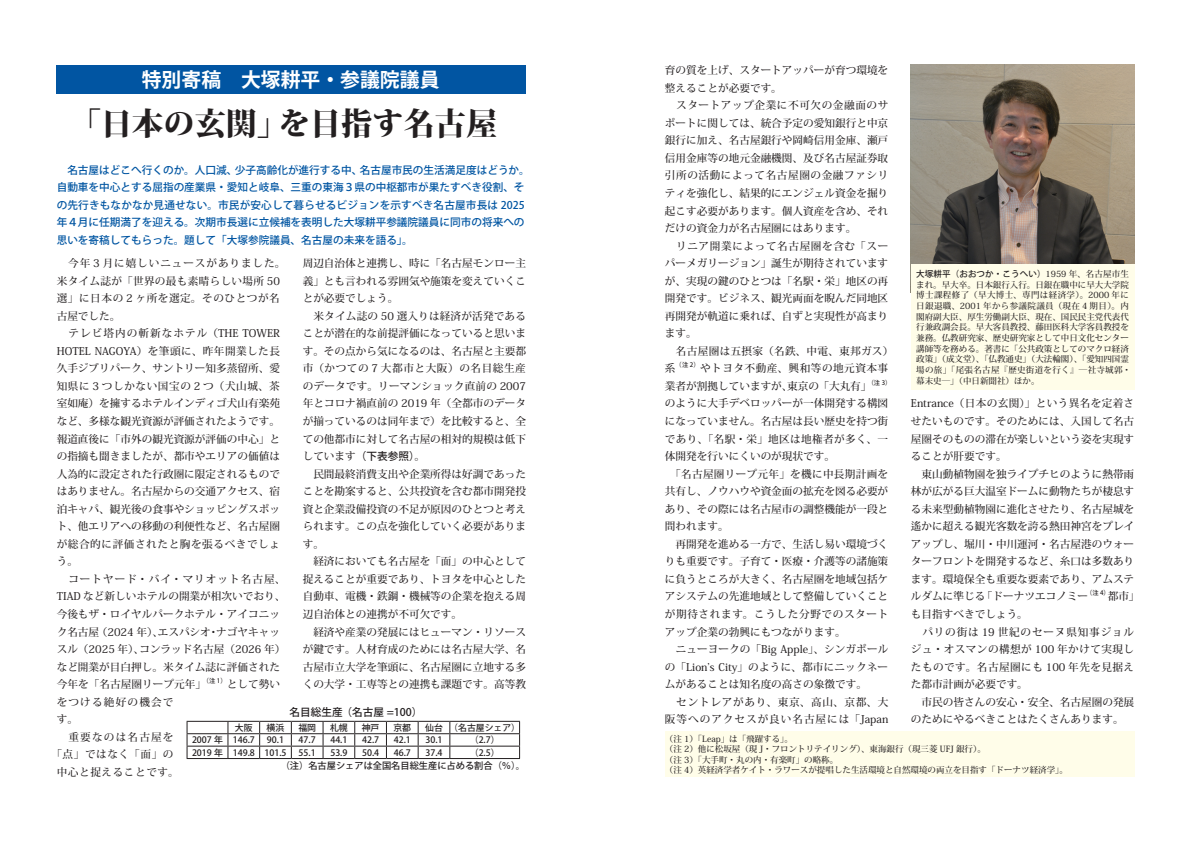
<style>
.page{position:relative;width:1191px;height:842px;background:#fff}
.page>*{position:absolute;margin:0;border:0;box-sizing:border-box;transform-origin:0 0}
.t1{font:800 31.2px "Koz Min Pro";color:#231f20}
.t2{font:700 19.8px "Koz Go Pro";color:#fff}
.t3{font:500 10.6px/17.5px "Koz Min Pro";color:#231f20;text-align:justify}
.t4{font:500 10.6px/17.5px "Koz Go Pro";color:#0155a2}
.t5{font:500 10.6px/17.5px "Koz Min Pro";letter-spacing:.055em;color:#231f20}
.t6{font:500 10.6px/17.5px "Koz Min Pro";letter-spacing:.09em;color:#231f20}
.t7{font:500 10.6px/17.5px "Koz Min Pro";letter-spacing:.025em;color:#231f20}
.t8{font:500 10.6px/17.5px "Koz Min Pro";letter-spacing:.03em;color:#231f20}
.t9{font:500 10.6px "Koz Go Pro";color:#231f20}
.t10{font:500 10.6px/17.5px "Koz Min Pro";letter-spacing:.11em;color:#231f20}
.t11{font:500 9.2px "Koz Go Pro";color:#231f20}
.t12{font:500 8.9px "Koz Go Pro";color:#231f20}
.t13{font:500 8.5px/10.6px "Koz Min Pro";color:#231f20}
.t14{font:500 6.2px "Koz Go Pro";color:#231f20}
.s1{font-family:"Koz Go Pro"}
</style>
<div class="page">
<div style="left:665px;top:731px;width:469px;height:46px;background:#fffde9"></div>
<img style="left:911px;top:65px;width:223px;height:199px">
<hr style="left:187px;top:721px;width:41px;height:1px;background:#231f20">
<hr style="left:228px;top:721px;width:32px;height:1px;background:#231f20">
<hr style="left:260px;top:721px;width:31px;height:1px;background:#231f20">
<hr style="left:291px;top:721px;width:32px;height:1px;background:#231f20">
<hr style="left:323px;top:721px;width:32px;height:1px;background:#231f20">
<hr style="left:355px;top:721px;width:31px;height:1px;background:#231f20">
<hr style="left:386px;top:721px;width:32px;height:1px;background:#231f20">
<hr style="left:418px;top:721px;width:32px;height:1px;background:#231f20">
<hr style="left:450px;top:721px;width:70px;height:1px;background:#231f20">
<hr style="left:187px;top:733px;width:41px;height:1px;background:#231f20">
<hr style="left:228px;top:733px;width:32px;height:1px;background:#231f20">
<hr style="left:260px;top:733px;width:31px;height:1px;background:#231f20">
<hr style="left:291px;top:733px;width:32px;height:1px;background:#231f20">
<hr style="left:323px;top:733px;width:32px;height:1px;background:#231f20">
<hr style="left:355px;top:733px;width:31px;height:1px;background:#231f20">
<hr style="left:386px;top:733px;width:32px;height:1px;background:#231f20">
<hr style="left:418px;top:733px;width:32px;height:1px;background:#231f20">
<hr style="left:450px;top:733px;width:70px;height:1px;background:#231f20">
<hr style="left:187px;top:746px;width:41px;height:1px;background:#231f20">
<svg style="left:187px;top:722px;width:1px;height:36px"></svg>
<hr style="left:228px;top:746px;width:32px;height:1px;background:#231f20">
<svg style="left:227px;top:722px;width:1px;height:36px"></svg>
<hr style="left:260px;top:746px;width:31px;height:1px;background:#231f20">
<svg style="left:259px;top:722px;width:1px;height:36px"></svg>
<hr style="left:291px;top:746px;width:32px;height:1px;background:#231f20">
<svg style="left:291px;top:722px;width:1px;height:36px"></svg>
<hr style="left:323px;top:746px;width:32px;height:1px;background:#231f20">
<svg style="left:323px;top:722px;width:1px;height:36px"></svg>
<hr style="left:355px;top:746px;width:31px;height:1px;background:#231f20">
<svg style="left:354px;top:722px;width:1px;height:36px"></svg>
<hr style="left:386px;top:746px;width:32px;height:1px;background:#231f20">
<svg style="left:386px;top:722px;width:1px;height:36px"></svg>
<hr style="left:418px;top:746px;width:32px;height:1px;background:#231f20">
<svg style="left:418px;top:722px;width:1px;height:36px"></svg>
<hr style="left:450px;top:746px;width:70px;height:1px;background:#231f20">
<svg style="left:449px;top:722px;width:1px;height:36px"></svg>
<svg style="left:519px;top:722px;width:1px;height:36px"></svg>
<hr style="left:187px;top:758px;width:41px;height:1px;background:#231f20">
<hr style="left:228px;top:758px;width:32px;height:1px;background:#231f20">
<hr style="left:260px;top:758px;width:31px;height:1px;background:#231f20">
<hr style="left:291px;top:758px;width:32px;height:1px;background:#231f20">
<hr style="left:323px;top:758px;width:32px;height:1px;background:#231f20">
<hr style="left:355px;top:758px;width:31px;height:1px;background:#231f20">
<hr style="left:386px;top:758px;width:32px;height:1px;background:#231f20">
<hr style="left:418px;top:758px;width:32px;height:1px;background:#231f20">
<hr style="left:450px;top:758px;width:70px;height:1px;background:#231f20">
<div style="left:911px;top:264px;width:223px;height:126px;background:#fffde9"></div>
<div style="left:57px;top:65px;width:469px;height:28px;background:#0155a2"></div>
<p class="t2" style="left:142px;top:67px;width:81px">特別寄稿</p>
<p class="t2" style="left:241px;top:67px;width:220px">大塚耕平・参議院議員　</p>
<p class="t1" style="left:70px;top:100px;width:429px">「日本の玄関」を目指す名古屋</p>
<p class="t4" style="left:57px;top:162px;width:475px">　名古屋はどこへ行くのか。人口減、少子高齢化が進行する中、名古屋市民の生活満足度はどうか。自動車を中心とする屈指の産業県・愛知と岐阜、三重の東海３県の中枢都市が果たすべき役割、その先行きもなかなか見通せない。市民が安心して暮らせるビジョンを示すべき名古屋市長は 2025年４月に任期満了を迎える。次期市長選に立候補を表明した大塚耕平参議院議員に同市の将来への思いを寄稿してもらった。題して「大塚参院議員、名古屋の未来を語る」。</p>
<p class="t5" style="left:57px;top:254px;width:230px">　今年 3 月に嬉しいニュースがありました。米タイム誌が「世界の最も素晴らしい場所 50選」に日本の 2 ヶ所を選定。そのひとつが名古屋でした。</p>
<p class="t3" style="left:57px;top:324px;width:225px">　テレビ塔内の斬新なホテル（THE TOWER HOTEL NAGOYA）を筆頭に、昨年開業した長久手ジブリパーク、サントリー知多蒸留所、愛知県に 3 つしかない国宝の 2 つ（犬山城、茶室如庵）を擁するホテルインディゴ犬山有楽苑など、多様な観光資源が評価されたようです。</p>
<p class="t3" style="left:57px;top:429px;width:225px">報道直後に「市外の観光資源が評価の中心」との指摘も聞きましたが、都市やエリアの価値は人為的に設定された行政圏に限定されるものではありません。名古屋からの交通アクセス、宿泊キャパ、観光後の食事やショッピングスポット、他エリアへの移動の利便性など、名古屋圏が総合的に評価されたと胸を張るべきでしょう。</p>
<p class="t3" style="left:57px;top:570px;width:230px;text-align:left">　コートヤード・バイ・マリオット名古屋、<br>TIAD など新しいホテルの開業が相次いでおり、今後もザ・ロイヤルパークホテル・アイコニック名古屋（2024 年）、エスパシオ・ナゴヤキャッスル（2025 年）、コンラッド名古屋（2026 年）など開業が目白押し。米タイム誌に評価された今年を「名古屋圏リープ元年」</p>
<p class="t14" style="left:203px;top:677px;width:25px">（注 1）</p>
<p class="t3" style="left:227px;top:675px;width:55px">として勢い</p>
<p class="t3" style="left:303px;top:254px;width:225px">周辺自治体と連携し、時に「名古屋モンロー主義」とも言われる雰囲気や施策を変えていくことが必要でしょう。</p>
<p class="t3" style="left:303px;top:307px;width:225px">　米タイム誌の 50 選入りは経済が活発であることが潜在的な前提評価になっていると思います。その点から気になるのは、名古屋と主要都市（かつての 7 大都市と大阪）の名目総生産のデータです。リーマンショック直前の 2007年とコロナ禍直前の 2019 年（全都市のデータが揃っているのは同年まで）を比較すると、全ての他都市に対して名古屋の相対的規模は低下しています<span class="s1">（下表参照）</span>。</p>
<p class="t3" style="left:303px;top:465px;width:225px">　民間最終消費支出や企業所得は好調であったことを勘案すると、公共投資を含む都市開発投資と企業設備投資の不足が原因のひとつと考えられます。この点を強化していく必要があります。</p>
<p class="t3" style="left:303px;top:552px;width:225px">　経済においても名古屋を「面」の中心として捉えることが重要であり、トヨタを中心とした自動車、電機・鉄鋼・機械等の企業を抱える周辺自治体との連携が不可欠です。</p>
<p class="t3" style="left:303px;top:622px;width:225px">　経済や産業の発展にはヒューマン・リソースが鍵です。人材育成のためには名古屋大学、名古屋市立大学を筆頭に、名古屋圏に立地する多くの大学・工専等との連携も課題です。高等教</p>
<p class="t10" style="left:57px;top:693px;width:118px">をつける絶好の機会です。</p>
<p class="t5" style="left:51px;top:728px;width:129px;text-align:center">　重要なのは名古屋を「点」ではなく「面」の中心と捉えることです。</p>
<p class="t9" style="left:289px;top:705px;width:134px">名目総生産（名古屋 =100）</p>
<p class="t12" style="left:235px;top:722px;width:19px">大阪</p>
<p class="t12" style="left:267px;top:722px;width:19px">横浜</p>
<p class="t12" style="left:298px;top:722px;width:19px">福岡</p>
<p class="t12" style="left:330px;top:722px;width:19px">札幌</p>
<p class="t12" style="left:362px;top:722px;width:19px">神戸</p>
<p class="t12" style="left:393px;top:722px;width:19px">京都</p>
<p class="t12" style="left:425px;top:722px;width:19px">仙台</p>
<p class="t12" style="left:449px;top:722px;width:72px">（名古屋シェア）</p>
<p class="t12" style="left:192px;top:734px;width:32px">2007 年</p>
<p class="t12" style="left:233px;top:734px;width:24px">146.7</p>
<p class="t12" style="left:267px;top:734px;width:19px">90.1</p>
<p class="t12" style="left:299px;top:734px;width:19px">47.7</p>
<p class="t12" style="left:330px;top:734px;width:19px">44.1</p>
<p class="t12" style="left:362px;top:734px;width:19px">42.7</p>
<p class="t12" style="left:394px;top:734px;width:19px">42.1</p>
<p class="t12" style="left:425px;top:734px;width:19px">30.1</p>
<p class="t12" style="left:470px;top:734px;width:31px">（2.7）</p>
<p class="t12" style="left:192px;top:747px;width:32px">2019 年</p>
<p class="t12" style="left:233px;top:747px;width:24px">149.8</p>
<p class="t12" style="left:264px;top:747px;width:24px">101.5</p>
<p class="t12" style="left:299px;top:747px;width:19px">55.1</p>
<p class="t12" style="left:330px;top:747px;width:19px">53.9</p>
<p class="t12" style="left:362px;top:747px;width:19px">50.4</p>
<p class="t12" style="left:394px;top:747px;width:19px">46.7</p>
<p class="t12" style="left:425px;top:747px;width:19px">37.4</p>
<p class="t12" style="left:470px;top:747px;width:31px">（2.5）</p>
<p class="t11" style="left:281px;top:760px;width:246px">（注）名古屋シェアは全国名目総生産に占める割合（％）。</p>
<p class="t3" style="left:665px;top:61px;width:225px">育の質を上げ、スタートアッパーが育つ環境を整えることが必要です。</p>
<p class="t3" style="left:665px;top:96px;width:225px">　スタートアップ企業に不可欠の金融面のサポートに関しては、統合予定の愛知銀行と中京銀行に加え、名古屋銀行や岡崎信用金庫、瀬戸信用金庫等の地元金融機関、及び名古屋証券取引所の活動によって名古屋圏の金融ファシリティを強化し、結果的にエンジェル資金を掘り起こす必要があります。個人資産を含め、それだけの資金力が名古屋圏にはあります。</p>
<p class="t3" style="left:665px;top:237px;width:225px">　リニア開業によって名古屋圏を含む「スーパーメガリージョン」誕生が期待されていますが、実現の鍵のひとつは「名駅・栄」地区の再開発です。ビジネス、観光両面を睨んだ同地区再開発が軌道に乗れば、自ずと実現性が高まります。</p>
<p class="t8" style="left:665px;top:342px;width:230px">　名古屋圏は五摂家（名鉄、中電、東邦ガス）系</p>
<p class="t14" style="left:675px;top:361px;width:25px">（注 2）</p>
<p class="t7" style="left:665px;top:359px;width:225px;text-indent:35px">やトヨタ不動産、興和等の地元資本事業者が割拠していますが、東京の「大丸有」</p>
<p class="t14" style="left:867px;top:378px;width:25px">（注 3）</p>
<p class="t3" style="left:665px;top:394px;width:225px">のように大手デベロッパーが一体開発する構図になっていません。名古屋は長い歴史を持つ街であり、「名駅・栄」地区は地権者が多く、一体開発を行いにくいのが現状です。</p>
<p class="t3" style="left:665px;top:465px;width:225px">　「名古屋圏リープ元年」を機に中長期計画を共有し、ノウハウや資金面の拡充を図る必要があり、その際には名古屋市の調整機能が一段と問われます。</p>
<p class="t3" style="left:665px;top:535px;width:225px">　再開発を進める一方で、生活し易い環境づくりも重要です。子育て・医療・介護等の諸施策に負うところが大きく、名古屋圏を地域包括ケアシステムの先進地域として整備していくことが期待されます。こうした分野でのスタートアップ企業の勃興にもつながります。</p>
<p class="t3" style="left:665px;top:640px;width:225px">　ニューヨークの「Big Apple」、シンガポールの「Lion’s City」のように、都市にニックネームがあることは知名度の高さの象徴です。</p>
<p class="t6" style="left:665px;top:693px;width:225px">　セントレアがあり、東京、高山、京都、大阪等へのアクセスが良い名古屋には「Japan</p>
<p class="t13" style="left:916px;top:268px;width:216px"><span class="s1">大塚耕平（おおつか・こうへい）</span>1959 年、名古屋市生まれ。早大卒。日本銀行入行。日銀在職中に早大大学院博士課程修了（早大博士、専門は経済学）。2000 年に日銀退職、2001 年から参議院議員（現在 4 期目）。内閣府副大臣、厚生労働副大臣、現在、国民民主党代表代行兼政調会長。早大客員教授、藤田医科大学客員教授を兼務。仏教研究家、歴史研究家として中日文化センター講師等を務める。著書に「公共政策としてのマクロ経済政策」（成文堂）、「仏教通史」（大法輪閣）、「愛知四国霊場の旅」「尾張名古屋『歴史街道を行く』―社寺城郭・幕末史―」（中日新聞社）ほか。</p>
<p class="t3" style="left:911px;top:394px;width:225px">Entrance（日本の玄関）」という異名を定着させたいものです。そのためには、入国して名古屋圏そのものの滞在が楽しいという姿を実現することが肝要です。</p>
<p class="t3" style="left:911px;top:465px;width:225px">　東山動植物園を独ライプチヒのように熱帯雨林が広がる巨大温室ドームに動物たちが棲息する未来型動植物園に進化させたり、名古屋城を遙かに超える観光客数を誇る熱田神宮をプレイアップし、堀川・中川運河・名古屋港のウォーターフロントを開発するなど、糸口は多数あります。環境保全も重要な要素であり、アムステルダムに準じる「ドーナツエコノミー</p>
<p class="t14" style="left:1086px;top:589px;width:25px">（注 4）</p>
<p class="t3" style="left:1107px;top:587px;width:33px">都市」</p>
<p class="t3" style="left:911px;top:605px;width:118px">も目指すべきでしょう。</p>
<p class="t3" style="left:911px;top:622px;width:225px">　パリの街は 19 世紀のセーヌ県知事ジョルジュ・オスマンの構想が 100 年かけて実現したものです。名古屋圏にも 100 年先を見据えた都市計画が必要です。</p>
<p class="t3" style="left:911px;top:693px;width:225px">　市民の皆さんの安心・安全、名古屋圏の発展のためにやるべきことはたくさんあります。</p>
<p class="t13" style="left:665px;top:733px;width:130px">（注 1）「Leap」は「飛躍する」。</p>
<p class="t13" style="left:665px;top:743px;width:322px">（注 2）他に松坂屋（現 J・フロントリテイリング）、東海銀行（現三菱 UFJ 銀行）。</p>
<p class="t13" style="left:665px;top:754px;width:175px">（注 3）「大手町・丸の内・有楽町」の略称。</p>
<p class="t13" style="left:665px;top:765px;width:404px">（注 4）英経済学者ケイト・ラワースが提唱した生活環境と自然環境の両立を目指す「ドーナツ経済学」。</p>
</div>
